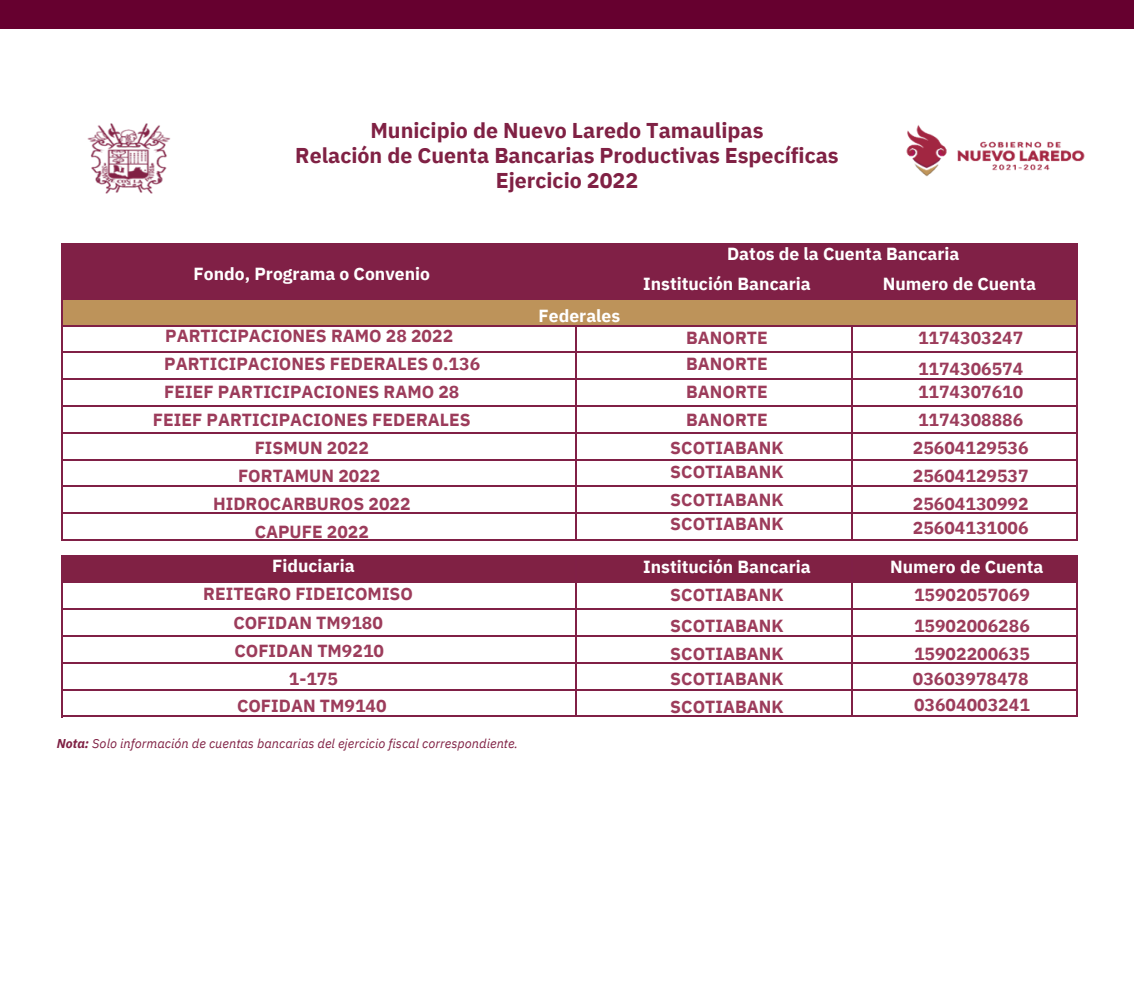
<style>
.page{position:relative;width:1134px;height:1008px;background:#fff}
.page>*{position:absolute;margin:0;border:0;box-sizing:border-box;transform-origin:0 0}
.t1{font:700 21.35px/24.8px "IBM Plex Sans";color:#802144;text-align:center}
.t2{font:700 17.5px/27.8px "IBM Plex Sans";color:#9c3c5b}
.t3{font:700 17.5px/30.1px "IBM Plex Sans";color:#fff}
.t4{font:italic 12.78px "IBM Plex Sans";color:#802144}
.s1{font-weight:700}
</style>
<div class="page">
<img style="left:906px;top:125px;width:179px;height:52px">
<img style="left:87px;top:123px;width:84px;height:71px">
<div style="left:62px;top:244px;width:1015px;height:55px;background:#802046"></div>
<div style="left:62px;top:299px;width:1015px;height:27px;background:#bd935a"></div>
<div style="left:62px;top:556px;width:1015px;height:27px;background:#802144"></div>
<hr style="left:62px;top:243px;width:1px;height:298px;background:#802046">
<hr style="left:575px;top:327px;width:2px;height:214px;background:#802046">
<hr style="left:851px;top:327px;width:2px;height:214px;background:#802046">
<hr style="left:1076px;top:245px;width:1px;height:296px;background:#802046">
<hr style="left:62px;top:555px;width:1px;height:162px;background:#802046">
<hr style="left:575px;top:557px;width:2px;height:160px;background:#802046">
<hr style="left:1076px;top:557px;width:1px;height:160px;background:#802046">
<hr style="left:851px;top:557px;width:2px;height:160px;background:#802046">
<hr style="left:63px;top:243px;width:1014px;height:2px;background:#802046">
<hr style="left:63px;top:298px;width:1014px;height:2px;background:#802046">
<hr style="left:63px;top:325px;width:1014px;height:2px;background:#802046">
<hr style="left:63px;top:352px;width:1014px;height:1px;background:#802046">
<hr style="left:63px;top:378px;width:1014px;height:2px;background:#802046">
<hr style="left:63px;top:405px;width:1014px;height:2px;background:#802046">
<hr style="left:63px;top:432px;width:1014px;height:2px;background:#802046">
<hr style="left:63px;top:459px;width:1014px;height:1px;background:#802046">
<hr style="left:63px;top:485px;width:1014px;height:2px;background:#802046">
<hr style="left:63px;top:512px;width:1014px;height:2px;background:#802046">
<hr style="left:63px;top:539px;width:1014px;height:2px;background:#802046">
<hr style="left:63px;top:555px;width:1014px;height:2px;background:#802046">
<hr style="left:63px;top:608px;width:1014px;height:2px;background:#802046">
<hr style="left:63px;top:635px;width:1014px;height:2px;background:#802046">
<hr style="left:63px;top:662px;width:1014px;height:2px;background:#802046">
<hr style="left:63px;top:689px;width:1014px;height:1px;background:#802046">
<hr style="left:63px;top:716px;width:1014px;height:1px;background:#802046">
<div style="left:0;top:0;width:1134px;height:28px;background:#66002f"></div>
<p class="t1" style="left:295px;top:118px;width:545px">Municipio de Nuevo Laredo Tamaulipas<br>Relación de Cuenta Bancarias Productivas Específicas<br>Ejercicio 2022</p>
<p class="t3" style="left:194px;top:258px;width:238px">Fondo, Programa o Convenio</p>
<p class="t2" style="left:165px;top:322px;width:289px">PARTICIPACIONES RAMO 28 2022</p>
<p class="t2" style="left:164px;top:350px;width:318px">PARTICIPACIONES FEDERALES 0.136</p>
<p class="t2" style="left:164px;top:378px;width:297px">FEIEF PARTICIPACIONES RAMO 28</p>
<p class="t2" style="left:153px;top:406px;width:319px">FEIEF PARTICIPACIONES FEDERALES</p>
<p class="t2" style="left:255px;top:434px;width:116px">FISMUN 2022</p>
<p class="t2" style="left:238px;top:462px;width:144px">FORTAMUN 2022</p>
<p class="t2" style="left:213px;top:490px;width:199px">HIDROCARBUROS 2022</p>
<p class="t2" style="left:255px;top:518px;width:116px">CAPUFE 2022</p>
<p class="t3" style="left:539px;top:300px;width:83px">Federales</p>
<p class="t3" style="left:643px;top:238px;width:318px;text-indent:84px">Datos de la Cuenta Bancaria<br>Institución Bancaria</p>
<p class="t3" style="left:883px;top:268px;width:155px">Numero de Cuenta</p>
<p class="t2" style="left:686px;top:325px;width:83px;line-height:25.7px">BANORTE<br>BANORTE</p>
<p class="t2" style="left:670px;top:378px;width:115px;text-align:center">BANORTE<br>BANORTE<br>SCOTIABANK</p>
<p class="t2" style="left:670px;top:458px;width:115px">SCOTIABANK</p>
<p class="t2" style="left:670px;top:510px;width:115px">SCOTIABANK</p>
<p class="t2" style="left:670px;top:486px;width:115px">SCOTIABANK</p>
<p class="t2" style="left:918px;top:322px;width:107px;line-height:30.6px">1174303247<br>1174306574</p>
<p class="t2" style="left:913px;top:378px;width:117px;text-align:center">1174307610<br>1174308886<br>25604129536<br>25604129537<br>25604130992</p>
<p class="t2" style="left:913px;top:514px;width:117px">25604131006</p>
<p class="t3" style="left:272px;top:551px;width:84px">Fiduciaria</p>
<p class="t3" style="left:643px;top:552px;width:169px">Institución Bancaria</p>
<p class="t3" style="left:890px;top:552px;width:155px">Numero de Cuenta</p>
<p class="t2" style="left:203px;top:579px;width:211px;line-height:28.3px;text-align:center">REITEGRO FIDEICOMISO<br>COFIDAN TM9180<br>COFIDAN TM9210</p>
<p class="t2" style="left:289px;top:664px;width:51px">1-175</p>
<p class="t2" style="left:237px;top:692px;width:151px">COFIDAN TM9140</p>
<p class="t4" style="left:57px;top:735px;width:463px"><span class="s1">Nota:</span> Solo información de cuentas bancarias del ejercicio fiscal correspondiente.</p>
<p class="t2" style="left:670px;top:580px;width:115px;line-height:30.6px">SCOTIABANK<br>SCOTIABANK</p>
<p class="t2" style="left:670px;top:641px;width:115px;line-height:25.4px">SCOTIABANK<br>SCOTIABANK</p>
<p class="t2" style="left:670px;top:693px;width:115px">SCOTIABANK</p>
<p class="t2" style="left:914px;top:580px;width:117px;line-height:30.6px">15902057069<br>15902006286</p>
<p class="t2" style="left:913px;top:641px;width:119px;line-height:25.4px;text-align:justify">15902200635<br>03603978478<br>03604003241</p>
</div>
